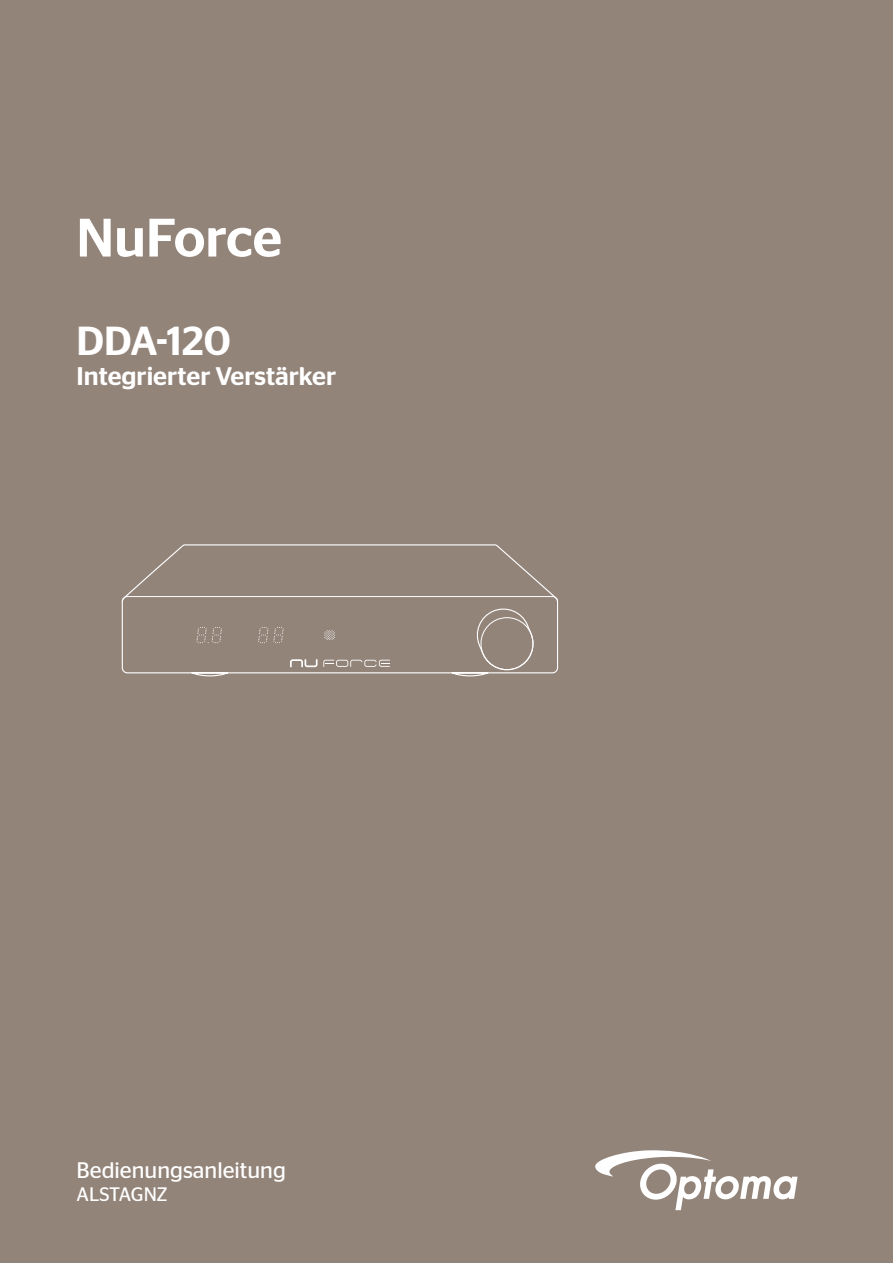
<style>
.page{position:relative;width:893px;height:1263px;background:#93847a}
.page>*{position:absolute;margin:0;border:0;box-sizing:border-box;transform-origin:0 0}
.t1{font:500 54px "Stag Sans";letter-spacing:-.005em;color:#fff}
.t2{font:500 40.5px "Stag Sans";color:#fff}
.t3{font:500 25.5px "Stag Sans";color:#fff}
.t4{font:22.5px "Stag Sans";color:#fff}
.t5{font:19.5px "Stag Sans";color:#fff}
</style>
<div class="page">
<svg style="left:595px;top:1150px;width:202px;height:60px"></svg>
<svg style="left:121px;top:544px;width:438px;height:133px"></svg>
<svg style="left:122px;top:596px;width:436px;height:78px"></svg>
<h1 class="t1" style="left:77px;top:207px;width:207px">NuForce</h1>
<h2 class="t2" style="left:77px;top:317px;width:156px">DDA-120</h2>
<p class="t3" style="left:77px;top:362px;width:261px">Integrierter Verstärker</p>
<p class="t4" style="left:77px;top:1157px;width:211px">Bedienungsanleitung</p>
<p class="t5" style="left:77px;top:1183px;width:92px">ALSTAGNZ</p>
</div>
